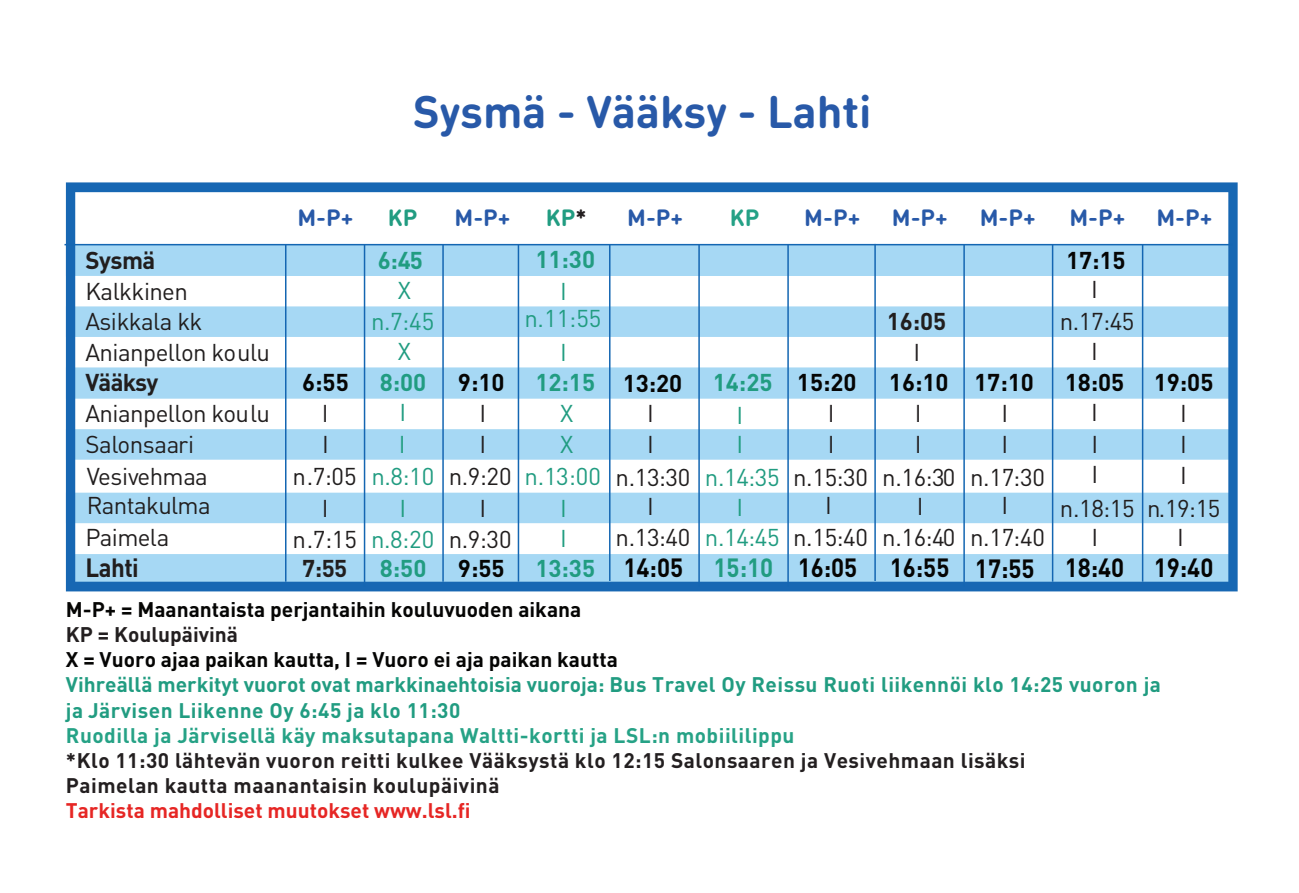
<style>
.page{position:relative;width:1299px;height:893px;background:#fff}
.page>*{position:absolute;margin:0;border:0;box-sizing:border-box;transform-origin:0 0}
.t1{font:700 45px "DIN Round OT";color:#2859a8}
.t2{font:700 26.1px "DINOT";color:#050504;scale:.92 1}
.t3{font:700 26.1px "DINOT";letter-spacing:-.02em;color:#211e1e;scale:.92 1}
.t4{font:700 26.1px "DINOT";color:#219c81;scale:.92 1}
.t5{font:24px "DINOT";letter-spacing:-.02em;color:#211e1e}
.t6{font:24px "DINOT";letter-spacing:-.005em;color:#219c81}
.t7{font:700 24px "DINOT";color:#050504}
.t8{font:700 24px "DINOT";color:#219c81}
.t9{font:24px/30.5px "DINOT";color:#231f20}
.t10{font:700 24px "DINOT";letter-spacing:-.02em;color:#211e1e}
.t11{font:24px/29px "DINOT";color:#209d80}
.t12{font:24px "DINOT";color:#1f9c80}
.t13{font:700 23.25px "DIN Round OT";color:#2859a8}
.t14{font:700 23.25px "DIN Round OT";color:#219c81}
.t15{font:700 23.25px "DIN Round OT";color:#24a186}
.t16{font:700 21px "DINOT";color:#050504}
.t17{font:700 21px "DINOT";color:#231f20}
.t18{font:700 20.85px/25px "DINOT";letter-spacing:.02em;color:#219c81}
.t19{font:700 20.85px/25px "DINOT";letter-spacing:.025em;color:#231f20}
.t20{font:700 20.85px "DINOT";letter-spacing:.025em;color:#26a286}
.t21{font:700 20.85px "DINOT";color:#e62624}
.s1{color:#231f20}
.s2{color:#211e1e}
</style>
<div class="page">
<svg style="left:66px;top:182px;width:1172px;height:409px"></svg>
<hr style="left:64px;top:244px;width:1168px;height:1px;background:#1466b2">
<hr style="left:285px;top:245px;width:1px;height:337px;background:#1466b2">
<hr style="left:364px;top:244px;width:1px;height:342px;background:#1466b2">
<hr style="left:442px;top:245px;width:2px;height:337px;background:#1466b2">
<hr style="left:518px;top:245px;width:1px;height:337px;background:#1466b2">
<hr style="left:609px;top:244px;width:1px;height:337px;background:#1466b2">
<hr style="left:698px;top:244px;width:2px;height:342px;background:#1466b2">
<hr style="left:787px;top:244px;width:2px;height:342px;background:#1466b2">
<hr style="left:874px;top:244px;width:2px;height:337px;background:#1466b2">
<hr style="left:963px;top:244px;width:2px;height:342px;background:#1466b2">
<hr style="left:1052px;top:245px;width:1px;height:337px;background:#1466b2">
<hr style="left:1142px;top:245px;width:1px;height:337px;background:#1466b2">
<h1 class="t1" style="left:413px;top:82px;width:460px">Sysmä - Vääksy - Lahti</h1>
<p class="t13" style="left:297px;top:203px;width:58px">M-P+</p>
<p class="t14" style="left:388px;top:203px;width:31px">KP</p>
<p class="t13" style="left:454px;top:203px;width:58px">M-P+</p>
<p class="t14" style="left:546px;top:203px;width:42px">KP<span class="s1">*</span></p>
<p class="t13" style="left:627px;top:203px;width:58px">M-P+</p>
<p class="t15" style="left:730px;top:203px;width:31px">KP</p>
<p class="t13" style="left:804px;top:203px;width:58px">M-P+</p>
<p class="t13" style="left:892px;top:203px;width:58px">M-P+</p>
<p class="t13" style="left:980px;top:203px;width:58px">M-P+</p>
<p class="t13" style="left:1069px;top:203px;width:58px">M-P+</p>
<p class="t13" style="left:1156px;top:203px;width:58px">M-P+</p>
<p class="t8" style="left:535px;top:244px;width:61px">11:30</p>
<p class="t10" style="left:85px;top:244px;width:71px">Sysmä</p>
<p class="t8" style="left:378px;top:244px;width:47px">6:45</p>
<p class="t5" style="left:85px;top:276px;width:104px">Kalkkinen</p>
<p class="t6" style="left:398px;top:276px;width:15px">X</p>
<p class="t5" style="left:85px;top:306px;width:119px">Asikkala kk</p>
<p class="t6" style="left:371px;top:306px;width:65px">n.7:45</p>
<p class="t5" style="left:85px;top:337px;width:186px">Anianpellon koulu</p>
<p class="t6" style="left:398px;top:337px;width:15px">X</p>
<p class="t10" style="left:85px;top:367px;width:74px">Vääksy</p>
<p class="t5" style="left:85px;top:399px;width:186px">Anianpellon koulu</p>
<p class="t6" style="left:560px;top:399px;width:15px">X</p>
<p class="t5" style="left:85px;top:429px;width:110px">Salonsaari</p>
<p class="t6" style="left:560px;top:429px;width:15px">X</p>
<p class="t5" style="left:87px;top:461px;width:123px">Vesivehmaa</p>
<p class="t5" style="left:292px;top:461px;width:66px">n.7:05</p>
<p class="t6" style="left:525px;top:461px;width:78px">n.13:00</p>
<p class="t7" style="left:1066px;top:244px;width:61px">17:15</p>
<p class="t9" style="left:1091px;top:274px;width:8px">I</p>
<p class="t11" style="left:560px;top:276px;width:8px">I</p>
<p class="t6" style="left:525px;top:304px;width:78px">n.11:55</p>
<p class="t5" style="left:1060px;top:306px;width:76px">n.17:45</p>
<p class="t10" style="left:887px;top:305px;width:61px">16:05</p>
<p class="t9" style="left:1091px;top:336px;width:8px">I</p>
<p class="t11" style="left:560px;top:337px;width:8px">I</p>
<p class="t9" style="left:913px;top:336px;width:8px">I</p>
<p class="t7" style="left:302px;top:367px;width:48px">6:55</p>
<p class="t8" style="left:380px;top:367px;width:48px">8:00</p>
<p class="t8" style="left:535px;top:367px;width:61px">12:15</p>
<p class="t7" style="left:797px;top:367px;width:61px">15:20</p>
<p class="t7" style="left:458px;top:367px;width:48px">9:10</p>
<p class="t7" style="left:1065px;top:367px;width:61px">18:05</p>
<p class="t8" style="left:713px;top:367px;width:61px">14:25</p>
<p class="t7" style="left:889px;top:367px;width:61px">16:10</p>
<p class="t7" style="left:974px;top:367px;width:61px">17:10</p>
<p class="t7" style="left:1154px;top:367px;width:61px">19:05</p>
<p class="t7" style="left:623px;top:367px;width:61px">13:20</p>
<p class="t9" style="left:1091px;top:397px;width:8px">I</p>
<p class="t12" style="left:399px;top:397px;width:8px">I</p>
<p class="t11" style="left:399px;top:429px;width:8px">I</p>
<p class="t9" style="left:322px;top:398px;width:9px">I<br>I</p>
<p class="t9" style="left:479px;top:398px;width:8px">I<br>I</p>
<p class="t9" style="left:647px;top:398px;width:8px">I<br>I</p>
<p class="t9" style="left:828px;top:398px;width:8px">I</p>
<p class="t9" style="left:1180px;top:398px;width:8px;text-align:justify">I I I</p>
<p class="t9" style="left:915px;top:398px;width:8px">I<br>I</p>
<p class="t9" style="left:1002px;top:398px;width:8px">I<br>I</p>
<p class="t11" style="left:736px;top:400px;width:8px">I<br>I</p>
<p class="t9" style="left:828px;top:428px;width:8px">I</p>
<p class="t9" style="left:1091px;top:428px;width:8px">I</p>
<p class="t9" style="left:1091px;top:459px;width:8px">I</p>
<p class="t6" style="left:372px;top:461px;width:64px">n.8:10</p>
<p class="t5" style="left:449px;top:462px;width:64px">n.9:20</p>
<p class="t5" style="left:793px;top:462px;width:76px">n.15:30</p>
<p class="t5" style="left:970px;top:462px;width:76px">n.17:30</p>
<p class="t6" style="left:705px;top:462px;width:76px">n.14:35</p>
<p class="t5" style="left:615px;top:462px;width:76px">n.13:30</p>
<p class="t5" style="left:882px;top:462px;width:75px">n.16:30</p>
<p class="t5" style="left:87px;top:490px;width:125px">Rantakulma</p>
<p class="t9" style="left:322px;top:493px;width:8px">I</p>
<p class="t5" style="left:85px;top:523px;width:86px">Paimela</p>
<p class="t5" style="left:292px;top:524px;width:66px">n.7:15</p>
<p class="t3" style="left:85px;top:550px;width:60px">Lahti</p>
<p class="t10" style="left:302px;top:552px;width:47px">7:55</p>
<p class="t11" style="left:399px;top:493px;width:8px">I</p>
<p class="t9" style="left:479px;top:493px;width:8px">I</p>
<p class="t11" style="left:560px;top:493px;width:8px">I</p>
<p class="t9" style="left:647px;top:491px;width:8px">I</p>
<p class="t11" style="left:736px;top:492px;width:8px">I</p>
<p class="t9" style="left:825px;top:489px;width:8px">I</p>
<p class="t9" style="left:917px;top:491px;width:8px">I</p>
<p class="t9" style="left:1002px;top:489px;width:8px">I</p>
<p class="t11" style="left:560px;top:524px;width:8px">I</p>
<p class="t5" style="left:793px;top:522px;width:76px">n.15:40</p>
<p class="t2" style="left:798px;top:550px;width:166px">16:05 16:55</p>
<p class="t5" style="left:970px;top:522px;width:76px">n.17:40</p>
<p class="t2" style="left:975px;top:551px;width:66px">17:55</p>
<p class="t6" style="left:705px;top:522px;width:76px">n.14:45</p>
<p class="t4" style="left:713px;top:550px;width:66px">15:10</p>
<p class="t5" style="left:615px;top:523px;width:76px">n.13:40</p>
<p class="t5" style="left:882px;top:523px;width:75px">n.16:40</p>
<p class="t6" style="left:371px;top:524px;width:142px">n.8:20 <span class="s2">n.9:30</span></p>
<p class="t2" style="left:623px;top:550px;width:66px">14:05</p>
<p class="t8" style="left:380px;top:552px;width:48px">8:50</p>
<p class="t7" style="left:458px;top:552px;width:48px">9:55</p>
<p class="t8" style="left:535px;top:552px;width:61px">13:35</p>
<p class="t5" style="left:1060px;top:493px;width:76px">n.18:15</p>
<p class="t5" style="left:1147px;top:493px;width:75px">n.19:15</p>
<p class="t9" style="left:1091px;top:521px;width:8px">I</p>
<p class="t9" style="left:1177px;top:521px;width:8px">I</p>
<p class="t2" style="left:1065px;top:550px;width:66px">18:40</p>
<p class="t2" style="left:1154px;top:550px;width:66px">19:40</p>
<p class="t16" style="left:66px;top:596px;width:517px">M-P+ = Maanantaista perjantaihin kouluvuoden aikana</p>
<p class="t17" style="left:66px;top:621px;width:174px">KP = Koulupäivinä</p>
<p class="t16" style="left:66px;top:646px;width:554px">X = Vuoro ajaa paikan kautta, I = Vuoro ei aja paikan kautta</p>
<p class="t18" style="left:66px;top:672px;width:1097px">Vihreällä merkityt vuorot ovat markkinaehtoisia vuoroja: Bus Travel Oy Reissu Ruoti liikennöi klo 14:25 vuoron ja ja Järvisen Liikenne Oy 6:45 ja klo 11:30</p>
<p class="t20" style="left:66px;top:721px;width:730px">Ruodilla ja Järvisellä käy maksutapana Waltti-kortti ja LSL:n mobiililippu</p>
<p class="t19" style="left:66px;top:747px;width:961px">*Klo 11:30 lähtevän vuoron reitti kulkee Vääksystä klo 12:15 Salonsaaren ja Vesivehmaan lisäksi<br>Paimelan kautta maanantaisin koulupäivinä</p>
<p class="t21" style="left:66px;top:796px;width:406px">Tarkista mahdolliset muutokset www.lsl.fi</p>
</div>
